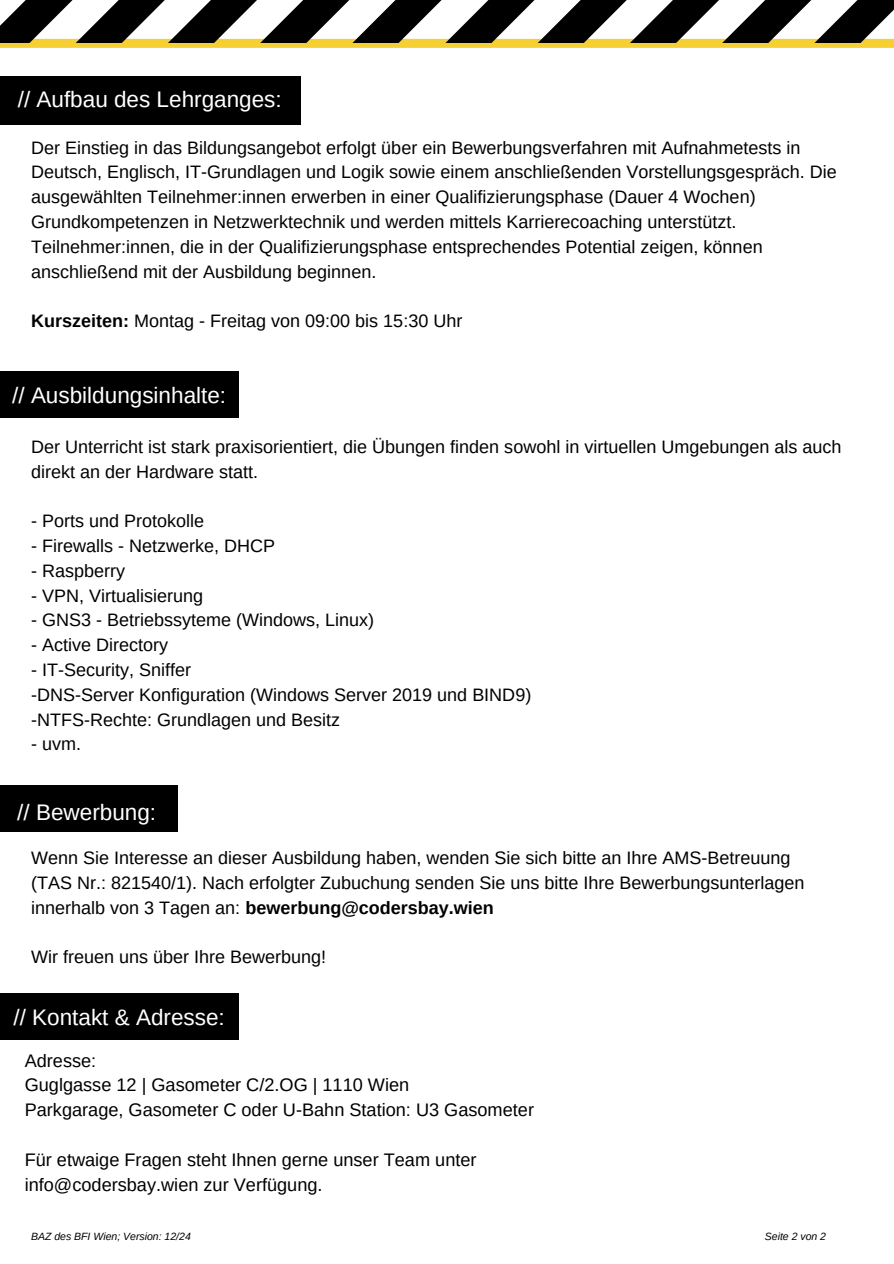
<style>
.page{position:relative;width:894px;height:1264px;background:#fff}
.page>*{position:absolute;margin:0;border:0;box-sizing:border-box;transform-origin:0 0}
.t1{font:22.5px "Arimo";color:#fff}
.t2{font:18.15px/24.9px "Arimo";color:#000}
.t3{font:18px/24.8px "Arimo";color:#000}
.t4{font:italic 10.5px "Arimo";color:#000}
.s1{font-weight:700}
</style>
<div class="page">
<div style="left:0;top:39px;width:893px;height:9px;background:#f6cf32"></div>
<svg style="left:0;top:0;width:893px;height:43px"></svg>
<div style="left:0;top:76px;width:300px;height:48px;background:#000"></div>
<div style="left:0;top:371px;width:238px;height:46px;background:#000"></div>
<div style="left:0;top:785px;width:177px;height:46px;background:#000"></div>
<div style="left:0;top:993px;width:238px;height:47px;background:#000"></div>
<h2 class="t1" style="left:18px;top:86px;width:265px">// Aufbau des Lehrganges:</h2>
<h2 class="t3" style="left:31px;top:135px;width:806px">Der Einstieg in das Bildungsangebot erfolgt über ein Bewerbungsverfahren mit Aufnahmetests in Deutsch, Englisch, IT-Grundlagen und Logik sowie einem anschließenden Vorstellungsgespräch. Die ausgewählten Teilnehmer:innen erwerben in einer Qualifizierungsphase (Dauer 4 Wochen)<br>Grundkompetenzen in Netzwerktechnik und werden mittels Karrierecoaching unterstützt.<br>Teilnehmer:innen, die in der Qualifizierungsphase entsprechendes Potential zeigen, können anschließend mit der Ausbildung beginnen.</h2>
<h1 class="t3" style="left:31px;top:308px;width:432px"><span class="s1">Kurszeiten:</span> Montag - Freitag von 09:00 bis 15:30 Uhr</h1>
<h2 class="t1" style="left:12px;top:383px;width:215px">// Ausbildungsinhalte:</h2>
<p class="t3" style="left:31px;top:434px;width:811px">Der Unterricht ist stark praxisorientiert, die Übungen finden sowohl in virtuellen Umgebungen als auch direkt an der Hardware statt.</p>
<h1 class="t3" style="left:31px;top:509px;width:174px">- Ports und Protokolle</h1>
<h1 class="t3" style="left:31px;top:533px;width:245px">- Firewalls - Netzwerke, DHCP</h1>
<h1 class="t3" style="left:31px;top:558px;width:95px">- Raspberry</h1>
<h1 class="t3" style="left:31px;top:583px;width:173px">- VPN, Virtualisierung</h1>
<h1 class="t3" style="left:31px;top:608px;width:344px">- GNS3 - Betriebssyteme (Windows, Linux)</h1>
<h1 class="t3" style="left:31px;top:632px;width:138px">- Active Directory</h1>
<h1 class="t3" style="left:31px;top:657px;width:501px">- IT-Security, Sniffer<br>-DNS-Server Konfiguration (Windows Server 2019 und BIND9) -NTFS-Rechte: Grundlagen und Besitz</h1>
<h1 class="t3" style="left:31px;top:731px;width:51px">- uvm.</h1>
<h2 class="t1" style="left:17px;top:799px;width:140px">// Bewerbung:</h2>
<h1 class="t3" style="left:31px;top:845px;width:774px">Wenn Sie Interesse an dieser Ausbildung haben, wenden Sie sich bitte an Ihre AMS-Betreuung (TAS Nr.: 821540/1). Nach erfolgter Zubuchung senden Sie uns bitte Ihre Bewerbungsunterlagen innerhalb von 3 Tagen an: <span class="s1">bewerbung@codersbay.wien</span></h1>
<h2 class="t3" style="left:31px;top:944px;width:296px">Wir freuen uns über Ihre Bewerbung!</h2>
<h2 class="t1" style="left:14px;top:1005px;width:213px">// Kontakt &amp; Adresse:</h2>
<h1 class="t2" style="left:25px;top:1047px;width:510px">Adresse:<br>Guglgasse 12 | Gasometer C/2.OG | 1110 Wien<br>Parkgarage, Gasometer C oder U-Bahn Station: U3 Gasometer</h1>
<h2 class="t2" style="left:25px;top:1147px;width:453px">Für etwaige Fragen steht Ihnen gerne unser Team unter info@codersbay.wien zur Verfügung.</h2>
<h2 class="t4" style="left:31px;top:1230px;width:161px">BAZ des BFI Wien; Version: 12/24</h2>
<p class="t4" style="left:764px;top:1230px;width:63px">Seite 2 von 2</p>
</div>
